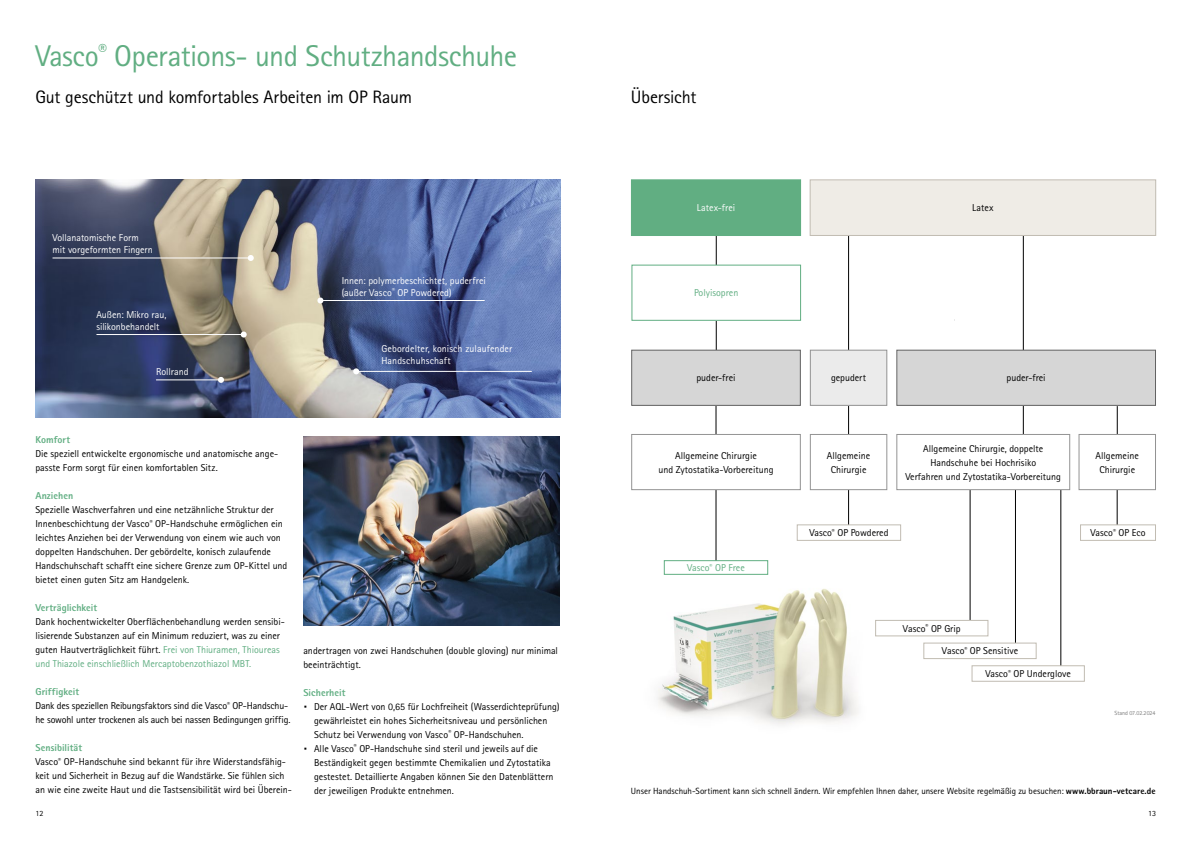
<style>
.page{position:relative;width:1191px;height:842px;background:#fff}
.page>*{position:absolute;margin:0;border:0;box-sizing:border-box;transform-origin:0 0}
.t1{font:30px "Rotis Sans Serif Pro";letter-spacing:-.02em;color:#61ae82}
.t2{font:18px "Rotis Sans Serif Pro";letter-spacing:-.01em;color:#000}
.t3{font:10px/14px "Rotis Sans Serif Pro";color:#000}
.t4{font:10px/12px "Rotis Sans Serif Pro";color:#fff}
.t5{font:800 10px "Rotis Sans Serif Pro";letter-spacing:.005em;color:#61ae82}
.t6{font:10px "Rotis Sans Serif Pro";color:#61ae82}
.t7{font:9px "Rotis Sans Serif Pro";letter-spacing:-.005em;color:#000}
.t8{font:8px "Rotis Sans Serif Pro";color:#000}
.t9{font:6px "Rotis Sans Serif Pro";color:#7c7c7c}
.s1{color:#61ae82}
.s2{font-weight:800;color:#61ae82}
.s3{font-size:20px}
.s4{font-weight:800}
</style>
<div class="page">
<img style="left:657px;top:550px;width:201px;height:175px">
<hr style="left:716px;top:226px;width:1px;height:168px;background:#000">
<hr style="left:848px;top:218px;width:1px;height:255px;background:#000">
<hr style="left:1023px;top:214px;width:1px;height:157px;background:#000">
<hr style="left:715px;top:389px;width:1px;height:84px;background:#000">
<hr style="left:848px;top:443px;width:1px;height:88px;background:#000">
<div style="left:631px;top:180px;width:169px;height:55px;background:#61ae82"></div>
<div style="left:631px;top:179px;width:170px;height:57px;border:1px solid #61ae82"></div>
<div style="left:631px;top:265px;width:170px;height:56px;border:1px solid #61ae82"></div>
<div style="left:810px;top:350px;width:76px;height:55px;background:#ebebeb"></div>
<div style="left:810px;top:350px;width:77px;height:56px;border:1px solid #939393"></div>
<div style="left:631px;top:350px;width:169px;height:55px;background:#d6d6d6"></div>
<div style="left:631px;top:350px;width:170px;height:56px;border:1px solid #636363"></div>
<div style="left:810px;top:180px;width:345px;height:55px;background:#efece6"></div>
<div style="left:809px;top:179px;width:347px;height:57px;border:1px solid #c1bcb2"></div>
<hr style="left:715px;top:480px;width:1px;height:88px;background:#000">
<div style="left:664px;top:561px;width:103px;height:13px;background:#fff"></div>
<div style="left:664px;top:560px;width:104px;height:15px;border:1px solid #61ae82"></div>
<div style="left:797px;top:525px;width:103px;height:15px;background:#fff"></div>
<div style="left:796px;top:524px;width:105px;height:17px;border:1px solid #c1bcb2"></div>
<hr style="left:1023px;top:396px;width:1px;height:77px;background:#000">
<hr style="left:969px;top:480px;width:1px;height:155px;background:#000">
<hr style="left:1015px;top:480px;width:1px;height:175px;background:#000">
<hr style="left:1060px;top:480px;width:1px;height:195px;background:#000">
<div style="left:896px;top:434px;width:173px;height:56px;background:#fff"></div>
<div style="left:896px;top:434px;width:174px;height:56px;border:1px solid #939393"></div>
<div style="left:875px;top:620px;width:113px;height:16px;background:#fff"></div>
<div style="left:875px;top:620px;width:113px;height:16px;border:1px solid #c1bcb2"></div>
<div style="left:923px;top:643px;width:113px;height:16px;background:#fff"></div>
<div style="left:923px;top:643px;width:113px;height:16px;border:1px solid #c1bcb2"></div>
<div style="left:972px;top:666px;width:112px;height:15px;background:#fff"></div>
<div style="left:971px;top:665px;width:113px;height:17px;border:1px solid #c1bcb2"></div>
<div style="left:896px;top:350px;width:259px;height:55px;background:#d6d6d6"></div>
<div style="left:896px;top:350px;width:260px;height:56px;border:1px solid #636363"></div>
<div style="left:631px;top:434px;width:169px;height:56px;background:#fff"></div>
<div style="left:631px;top:434px;width:170px;height:56px;border:1px solid #939393"></div>
<div style="left:810px;top:434px;width:76px;height:56px;background:#fff"></div>
<div style="left:810px;top:434px;width:77px;height:56px;border:1px solid #939393"></div>
<hr style="left:1117px;top:406px;width:1px;height:67px;background:#000">
<hr style="left:1116px;top:480px;width:1px;height:51px;background:#000">
<div style="left:1080px;top:525px;width:75px;height:15px;background:#fff"></div>
<div style="left:1080px;top:524px;width:76px;height:17px;border:1px solid #c1bcb2"></div>
<div style="left:1079px;top:434px;width:76px;height:56px;background:#fff"></div>
<div style="left:1078px;top:434px;width:78px;height:56px;border:1px solid #939393"></div>
<img style="left:35px;top:179px;width:525px;height:238px">
<img style="left:303px;top:437px;width:257px;height:188px">
<hr style="left:53px;top:258px;width:198px;height:1px;background:#fff">
<svg style="left:248px;top:255px;width:6px;height:6px"></svg>
<hr style="left:97px;top:334px;width:147px;height:1px;background:#fff">
<svg style="left:241px;top:331px;width:6px;height:6px"></svg>
<hr style="left:156px;top:379px;width:65px;height:1px;background:#fff">
<svg style="left:218px;top:377px;width:6px;height:6px"></svg>
<hr style="left:320px;top:300px;width:164px;height:1px;background:#fff">
<svg style="left:317px;top:297px;width:6px;height:6px"></svg>
<hr style="left:356px;top:371px;width:175px;height:1px;background:#fff">
<svg style="left:353px;top:368px;width:6px;height:6px"></svg>
<h1 class="t1" style="left:35px;top:38px;width:483px">Vasco<sup>®</sup> Operations- und Schutzhandschuhe</h1>
<h2 class="t2" style="left:35px;top:86px;width:378px">Gut geschützt und komfortables Arbeiten im OP Raum</h2>
<h2 class="t2" style="left:631px;top:86px;width:67px">Übersicht</h2>
<p class="t4" style="left:52px;top:232px;width:102px">Vollanatomische Form mit vorgeformten Fingern</p>
<p class="t4" style="left:96px;top:308px;width:72px">Außen: Mikro rau, silikonbehandelt</p>
<p class="t4" style="left:156px;top:365px;width:34px">Rollrand</p>
<p class="t4" style="left:342px;top:274px;width:146px">Innen: polymerbeschichtet, puderfrei (außer Vasco<sup>®</sup> OP Powdered)</p>
<p class="t4" style="left:381px;top:343px;width:132px">Gebordelter, konisch zulaufender<br>Handschuhschaft</p>
<p class="t4" style="left:697px;top:202px;width:40px">Latex-frei</p>
<p class="t6" style="left:694px;top:287px;width:46px">Polyisopren</p>
<p class="t3" style="left:696px;top:371px;width:41px">puder-frei</p>
<p class="t3" style="left:831px;top:371px;width:37px">gepudert</p>
<p class="t3" style="left:972px;top:201px;width:23px">Latex</p>
<p class="t3" style="left:1006px;top:371px;width:41px">puder-frei</p>
<p class="t5" style="left:35px;top:434px;width:36px">Komfort</p>
<p class="t3" style="left:35px;top:447px;width:244px">Die speziell entwickelte ergonomische und anatomische ange&shy;passte Form sorgt für einen komfortablen Sitz.</p>
<p class="t5" style="left:35px;top:490px;width:39px">Anziehen</p>
<p class="t3" style="left:35px;top:503px;width:253px">Spezielle Waschverfahren und eine netzähnliche Struktur der Innenbeschichtung der Vasco<sup>®</sup> OP-Handschuhe ermöglichen ein leichtes Anziehen bei der Verwendung von einem wie auch von doppelten Handschuhen. Der gebördelte, konisch zulaufende Handschuhschaft schafft eine sichere Grenze zum OP-Kittel und bietet einen guten Sitz am Handgelenk.</p>
<p class="t5" style="left:35px;top:602px;width:63px">Verträglichkeit</p>
<p class="t3" style="left:35px;top:615px;width:251px">Dank hochentwickelter Oberflächenbehandlung werden sensibi&shy;lisierende Substanzen auf ein Minimum reduziert, was zu einer guten Hautverträglichkeit führt. <span class="s1">Frei von Thiuramen, Thioureas und Thiazole einschließlich Mercaptobenzothiazol MBT.</span></p>
<p class="t3" style="left:35px;top:685px;width:257px"><span class="s2">Griffigkeit<br></span>Dank des speziellen Reibungsfaktors sind die Vasco<sup>®</sup> OP-Handschu&shy;he sowohl unter trockenen als auch bei nassen Bedingungen griffig.</p>
<p class="t3" style="left:35px;top:741px;width:258px"><span class="s2">Sensibilität<br></span>Vasco<sup>®</sup> OP-Handschuhe sind bekannt für ihre Widerstandsfähig&shy;keit und Sicherheit in Bezug auf die Wandstärke. Sie fühlen sich an wie eine zweite Haut und die Tastsensibilität wird bei Überein-</p>
<p class="t3" style="left:303px;top:643px;width:256px">andertragen von zwei Handschuhen (double gloving) nur minimal beeinträchtigt.</p>
<p class="t5" style="left:303px;top:686px;width:44px">Sicherheit</p>
<p class="t3" style="left:303px;top:699px;width:258px"><span class="s3">·</span> Der AQL-Wert von 0,65 für Lochfreiheit (Wasserdichteprüfung)</p>
<p class="t3" style="left:314px;top:713px;width:235px">gewährleistet ein hohes Sicherheitsniveau und persönlichen</p>
<p class="t3" style="left:314px;top:727px;width:211px">Schutz bei Verwendung von Vasco<sup>®</sup> OP-Handschuhen.</p>
<p class="t3" style="left:303px;top:741px;width:236px"><span class="s3">·</span> Alle Vasco<sup>®</sup> OP-Handschuhe sind steril und jeweils auf die</p>
<p class="t3" style="left:314px;top:755px;width:238px">Beständigkeit gegen bestimmte Chemikalien und Zytostatika</p>
<p class="t3" style="left:314px;top:769px;width:241px">gestestet. Detaillierte Angaben können Sie den Datenblättern</p>
<p class="t3" style="left:314px;top:783px;width:141px">der jeweiligen Produkte entnehmen.</p>
<p class="t3" style="left:658px;top:448px;width:117px;text-align:center">Allgemeine Chirurgie<br>und Zytostatika-Vorbereitung</p>
<p class="t3" style="left:827px;top:448px;width:45px;text-align:center">Allgemeine<br>Chirurgie</p>
<p class="t3" style="left:905px;top:441px;width:157px;text-align:center">Allgemeine Chirurgie, doppelte<br>Handschuhe bei Hochrisiko<br>Verfahren und Zytostatika-Vorbereitung</p>
<p class="t6" style="left:687px;top:562px;width:59px">Vasco<sup>®</sup> OP Free</p>
<p class="t3" style="left:809px;top:526px;width:81px">Vasco<sup>®</sup> OP Powdered</p>
<p class="t3" style="left:1095px;top:448px;width:45px;text-align:center">Allgemeine<br>Chirurgie</p>
<p class="t3" style="left:1090px;top:526px;width:57px">Vasco<sup>®</sup> OP Eco</p>
<p class="t3" style="left:903px;top:621px;width:59px">Vasco<sup>®</sup> OP Grip</p>
<p class="t3" style="left:942px;top:644px;width:78px">Vasco<sup>®</sup> OP Sensitive</p>
<p class="t3" style="left:985px;top:667px;width:87px">Vasco<sup>®</sup> OP Underglove</p>
<p class="t9" style="left:1114px;top:709px;width:42px">Stand 07.02.2024</p>
<p class="t7" style="left:631px;top:785px;width:526px">Unser Handschuh-Sortiment kann sich schnell ändern. Wir empfehlen Ihnen daher, unsere Website regelmäßig zu besuchen: <span class="s4">www.bbraun-vetcare.de</span></p>
<p class="t8" style="left:35px;top:809px;width:9px">12</p>
<p class="t8" style="left:1148px;top:809px;width:9px">13</p>
</div>
